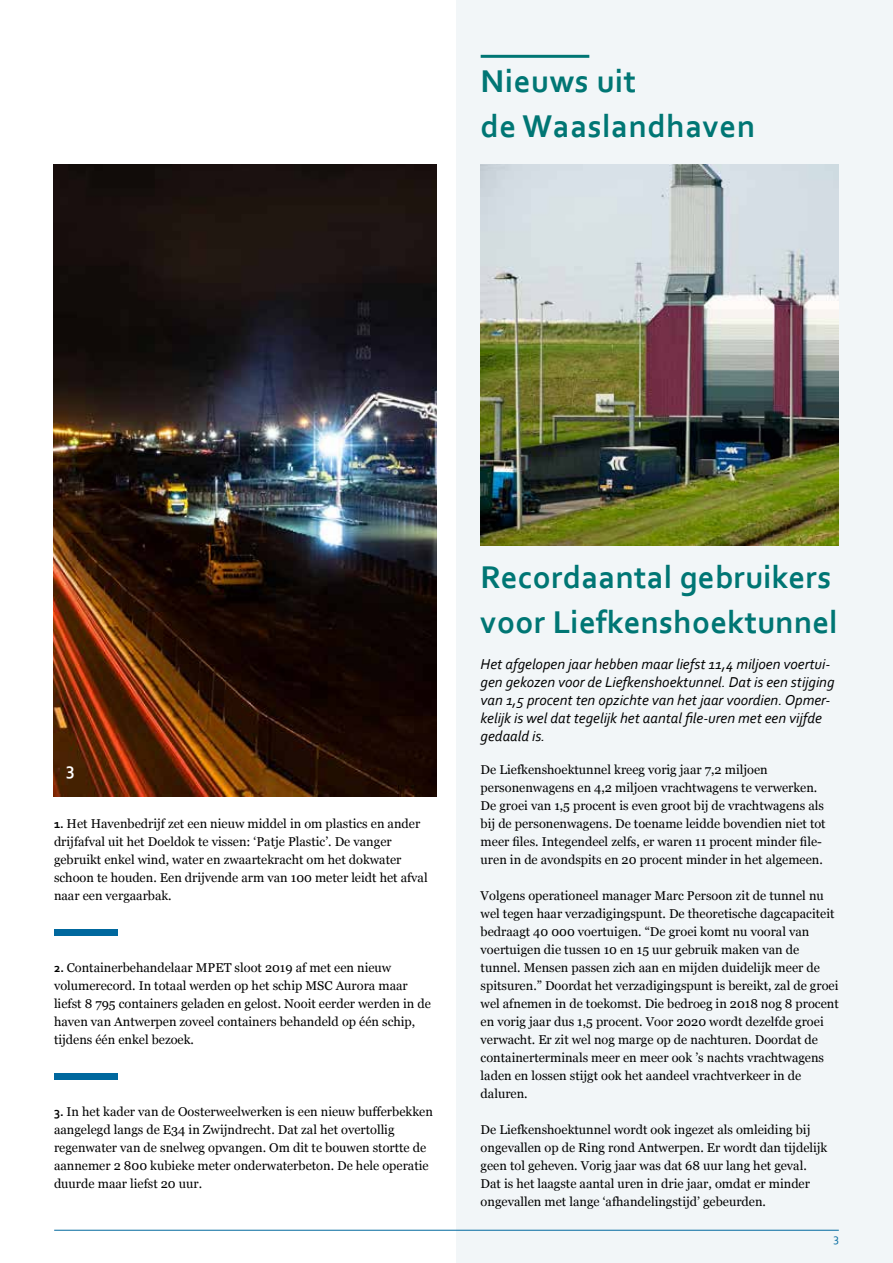
<style>
.page{position:relative;width:893px;height:1263px;background:#fff}
.page>*{position:absolute;margin:0;border:0;box-sizing:border-box;transform-origin:0 0}
.t1{font:700 33px/45px "Corbel";letter-spacing:.01em;color:#007674}
.t2{font:700 18px "Corbel";color:#fff}
.t3{font:italic 15px/18px "Corbel";color:#000}
.t4{font:12.75px/18px "Georgia";color:#000}
.t5{font:12px "Corbel";color:#00689e}
.s1{font-family:"Corbel";font-weight:700}
</style>
<div class="page">
<div style="left:456px;top:0;width:437px;height:1263px;background:#f2f6f8"></div>
<hr style="left:54px;top:1230px;width:785px;height:1px;background:#00689e">
<img style="left:54px;top:164px;width:383px;height:633px">
<div style="left:54px;top:930px;width:64px;height:6px;background:#00689e"></div>
<div style="left:54px;top:1074px;width:64px;height:6px;background:#00689e"></div>
<hr style="left:481px;top:55px;width:108px;height:3px;background:#007674">
<img style="left:481px;top:164px;width:358px;height:382px">
<h1 class="t1" style="left:481px;top:58px;width:276px">Nieuws uit<br>de Waaslandhaven</h1>
<h2 class="t2" style="left:66px;top:757px;width:10px">3</h2>
<p class="t4" style="left:54px;top:814px;width:375px"><span class="s1">1.</span> Het Havenbedrijf zet een nieuw middel in om plastics en ander drijfafval uit het Doeldok te vissen: ‘Patje Plastic’. De vanger gebruikt enkel wind, water en zwaartekracht om het dokwater schoon te houden. Een drijvende arm van 100 meter leidt het afval naar een vergaarbak.</p>
<p class="t4" style="left:54px;top:958px;width:378px"><span class="s1">2.</span> Containerbehandelaar MPET sloot 2019 af met een nieuw volumerecord. In totaal werden op het schip MSC Aurora maar liefst 8 795 containers geladen en gelost. Nooit eerder werden in de haven van Antwerpen zoveel containers behandeld op één schip, tijdens één enkel bezoek.</p>
<p class="t4" style="left:54px;top:1102px;width:380px"><span class="s1">3.</span> In het kader van de Oosterweelwerken is een nieuw bufferbekken aangelegd langs de E34 in Zwijndrecht. Dat zal het overtollig regenwater van de snelweg opvangen. Om dit te bouwen stortte de aannemer 2 800 kubieke meter onderwaterbeton. De hele operatie duurde maar liefst 20 uur.</p>
<h1 class="t1" style="left:481px;top:554px;width:359px">Recordaantal gebruikers voor Liefkenshoektunnel</h1>
<p class="t3" style="left:481px;top:654px;width:355px">Het afgelopen jaar hebben maar liefst 11,4 miljoen voertui&shy;gen gekozen voor de Liefkenshoektunnel. Dat is een stijging van 1,5 procent ten opzichte van het jaar voordien. Opmer&shy;kelijk is wel dat tegelijk het aantal file-uren met een vijfde gedaald is.</p>
<p class="t4" style="left:481px;top:760px;width:347px">De Liefkenshoektunnel kreeg vorig jaar 7,2 miljoen personenwagens en 4,2 miljoen vrachtwagens te verwerken.<br>De groei van 1,5 procent is even groot bij de vrachtwagens als bij de personenwagens. De toename leidde bovendien niet tot meer files. Integendeel zelfs, er waren 11 procent minder file&shy;uren in de avondspits en 20 procent minder in het algemeen.</p>
<p class="t4" style="left:481px;top:886px;width:360px">Volgens operationeel manager Marc Persoon zit de tunnel nu wel tegen haar verzadigingspunt. De theoretische dagcapaciteit bedraagt 40 000 voertuigen. “De groei komt nu vooral van voertuigen die tussen 10 en 15 uur gebruik maken van de tunnel. Mensen passen zich aan en mijden duidelijk meer de spitsuren.” Doordat het verzadigingspunt is bereikt, zal de groei wel afnemen in de toekomst. Die bedroeg in 2018 nog 8 procent en vorig jaar dus 1,5 procent. Voor 2020 wordt dezelfde groei verwacht. Er zit wel nog marge op de nachturen. Doordat de containerterminals meer en meer ook ’s nachts vrachtwagens laden en lossen stijgt ook het aandeel vrachtverkeer in de daluren.</p>
<p class="t4" style="left:481px;top:1120px;width:348px">De Liefkenshoektunnel wordt ook ingezet als omleiding bij ongevallen op de Ring rond Antwerpen. Er wordt dan tijdelijk geen tol geheven. Vorig jaar was dat 68 uur lang het geval.<br>Dat is het laagste aantal uren in drie jaar, omdat er minder ongevallen met lange ‘afhandelingstijd’ gebeurden.</p>
<p class="t5" style="left:833px;top:1231px;width:7px">3</p>
</div>
